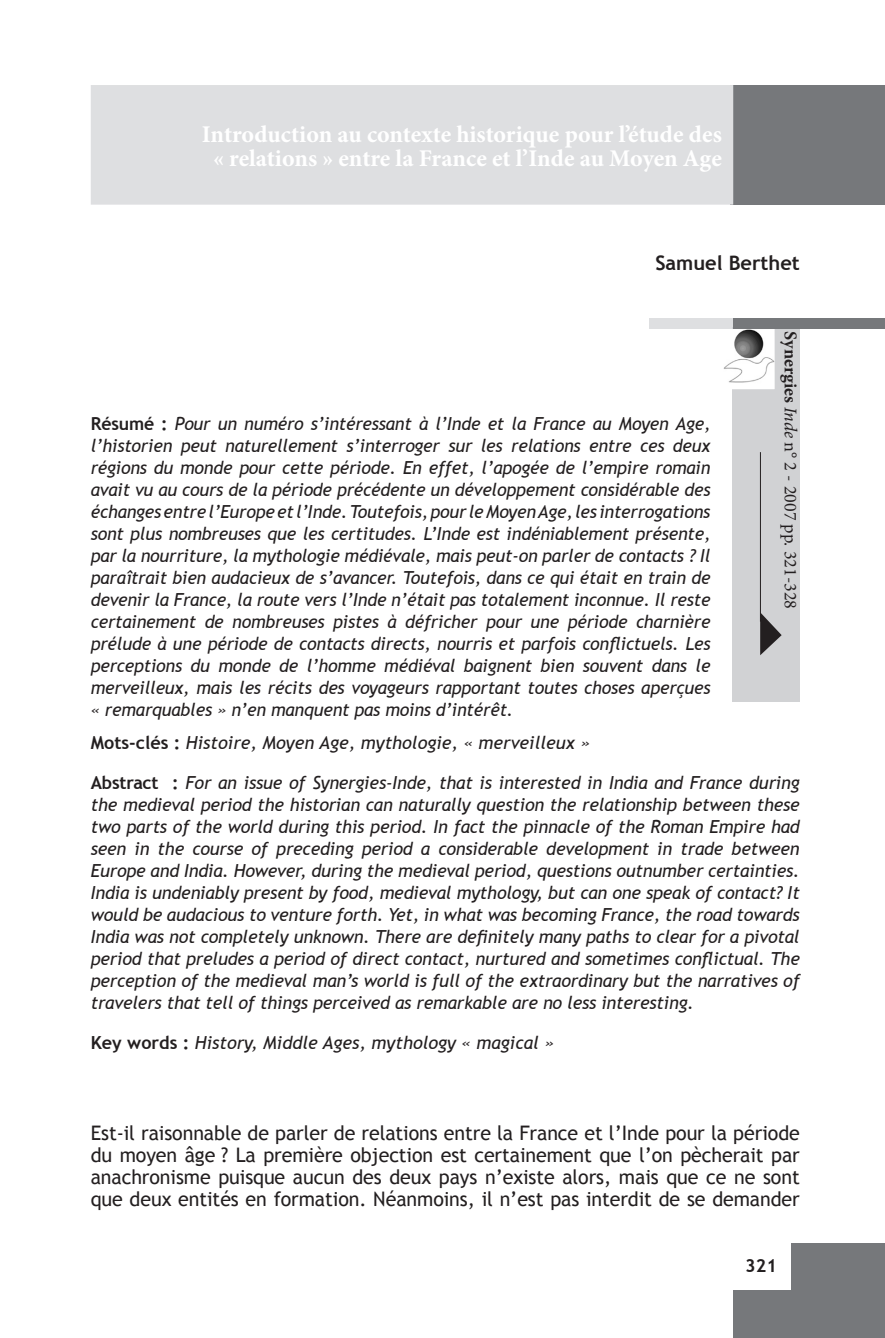
<style>
.page{position:relative;width:885px;height:1338px;background:#fff}
.page>*{position:absolute;margin:0;border:0;box-sizing:border-box;transform-origin:0 0}
.t1{font:700 24px/24px "Minion Pro";letter-spacing:-.005em;color:#fff;text-align:center}
.t2{font:20px/22px "Trebuchet MS";letter-spacing:-.005em;color:#231f20;text-align:justify}
.t3{font:700 20px "Trebuchet MS";color:#231f20}
.t4{font:italic 18px/22px "Trebuchet MS";letter-spacing:-.01em;color:#231f20;text-align:justify}
.t5{font:18px "Minion Pro";color:#231f20}
.t6{font:700 18px "Trebuchet MS";color:#231f20}
.s1{font-weight:700;font-style:normal}
.s2{font-weight:700}
.s3{font-style:italic}
</style>
<div class="page">
<div style="left:733px;top:1243px;width:151px;height:95px;background:#76787b"></div>
<div style="left:731px;top:1242px;width:59px;height:48px;background:#fff"></div>
<div style="left:649px;top:318px;width:86px;height:11px;background:#dedfe1"></div>
<div style="left:730px;top:85px;width:154px;height:119px;background:#76787b"></div>
<div style="left:732px;top:327px;width:67px;height:375px;background:#d1d2d4"></div>
<div style="left:733px;top:318px;width:151px;height:11px;background:#76787b"></div>
<svg style="left:759px;top:612px;width:22px;height:43px"></svg>
<img style="left:723px;top:329px;width:51px;height:60px">
<hr style="left:760px;top:452px;width:1px;height:170px;background:#231f20">
<div style="left:91px;top:85px;width:642px;height:120px;background:#dedfe1"></div>
<h1 class="t1" style="left:202px;top:123px;width:521px">Introduction au contexte historique pour l’étude des « relations » entre la France et l’Inde au Moyen Age</h1>
<p class="t3" style="left:655px;top:251px;width:146px">Samuel Berthet</p>
<p class="t4" style="left:91px;top:412px;width:621px"><span class="s1">Résumé :</span> Pour un numéro s’intéressant à l’Inde et la France au Moyen Age, l’historien peut naturellement s’interroger sur les relations entre ces deux régions du monde pour cette période. En effet, l’apogée de l’empire romain avait vu au cours de la période précédente un développement considérable des échanges entre l’Europe et l’Inde. Toutefois, pour le Moyen Age, les interrogations sont plus nombreuses que les certitudes. L’Inde est indéniablement présente, par la nourriture, la mythologie médiévale, mais peut-on parler de contacts ? Il paraîtrait bien audacieux de s’avancer. Toutefois, dans ce qui était en train de devenir la France, la route vers l’Inde n’était pas totalement inconnue. Il reste certainement de nombreuses pistes à défricher pour une période charnière prélude à une période de contacts directs, nourris et parfois conflictuels. Les perceptions du monde de l’homme médiéval baignent bien souvent dans le merveilleux, mais les récits des voyageurs rapportant toutes choses aperçues « remarquables » n’en manquent pas moins d’intérêt.</p>
<p class="t5" style="left:801px;top:331px;width:279px;rotate:90deg"><span class="s2">Synergies</span> <span class="s3">Inde</span> n° 2 - 2007 pp. 321-328</p>
<p class="t4" style="left:91px;top:731px;width:500px"><span class="s1">Mots-clés :</span> Histoire, Moyen Age, mythologie, « merveilleux »</p>
<p class="t4" style="left:91px;top:771px;width:710px"><span class="s1">Abstract :</span> For an issue of Synergies-Inde, that is interested in India and France during the medieval period the historian can naturally question the relationship between these two parts of the world during this period. In fact the pinnacle of the Roman Empire had seen in the course of preceding period a considerable development in trade between Europe and India. However, during the medieval period, questions outnumber certainties.<br>India is undeniably present by food, medieval mythology, but can one speak of contact? It would be audacious to venture forth. Yet, in what was becoming France, the road towards India was not completely unknown. There are definitely many paths to clear for a pivotal period that preludes a period of direct contact, nurtured and sometimes conflictual. The perception of the medieval man’s world is full of the extraordinary but the narratives of travelers that tell of things perceived as remarkable are no less interesting.</p>
<p class="t4" style="left:91px;top:1031px;width:464px"><span class="s1">Key words :</span> History, Middle Ages, mythology « magical »</p>
<p class="t2" style="left:91px;top:1122px;width:710px">Est-il raisonnable de parler de relations entre la France et l’Inde pour la période du moyen âge ? La première objection est certainement que l’on pècherait par anachronisme puisque aucun des deux pays n’existe alors, mais que ce ne sont que deux entités en formation. Néanmoins, il n’est pas interdit de se demander</p>
<p class="t6" style="left:745px;top:1255px;width:33px">321</p>
</div>
